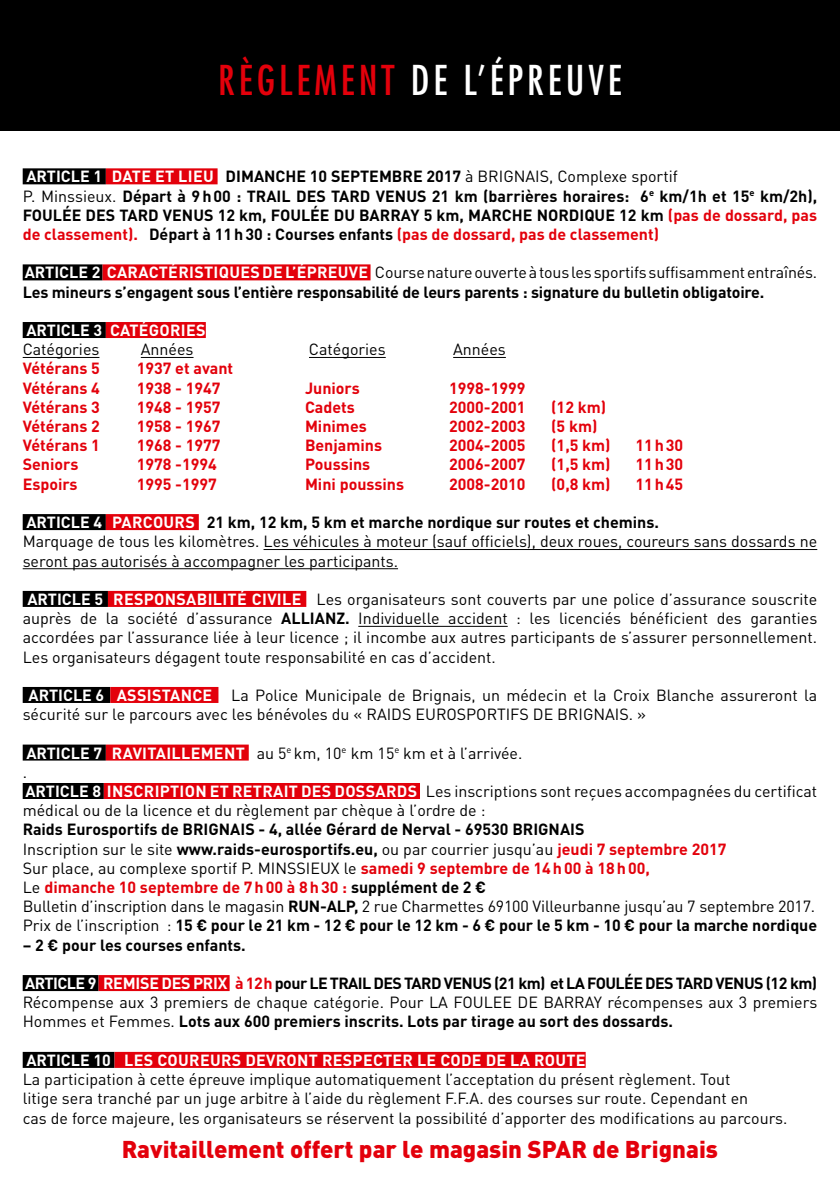
<style>
.page{position:relative;width:840px;height:1191px;background:#fff}
.page>*{position:absolute;margin:0;border:0;box-sizing:border-box;transform-origin:0 0}
.t1{font:condensed 40px "Futura Std";letter-spacing:.1em;color:#fff}
.t2{font:900 24px "DIN Pro";color:#e3000b}
.t3{font:16px/19.2px "DIN Pro";color:#000}
.t4{font:700 16px/19.2px "DIN Pro";color:#000}
.t5{font:700 16px "DIN Pro";color:#e3000b}
.t6{font:700 16px "DIN Pro";letter-spacing:.01em;color:#fff}
.s1{color:#e3000b}
.s2{font-weight:400}
.s3{color:#fff}
.s4{font-weight:700;color:#fff}
.s5{font-weight:700}
.s6{font-weight:700;color:#e3000b}
</style>
<div class="page">
<div style="left:0;top:0;width:839px;height:130px;background:#000"></div>
<div style="left:23px;top:168px;width:83px;height:16px;background:#000"></div>
<div style="left:106px;top:168px;width:111px;height:16px;background:#e3000b"></div>
<div style="left:23px;top:264px;width:79px;height:16px;background:#000"></div>
<div style="left:102px;top:264px;width:268px;height:16px;background:#e3000b"></div>
<div style="left:23px;top:322px;width:83px;height:16px;background:#000"></div>
<div style="left:106px;top:322px;width:100px;height:16px;background:#e3000b"></div>
<hr style="left:23px;top:357px;width:76px;height:1px;background:#000">
<hr style="left:141px;top:357px;width:52px;height:1px;background:#000">
<hr style="left:309px;top:357px;width:76px;height:1px;background:#000">
<hr style="left:453px;top:357px;width:52px;height:1px;background:#000">
<div style="left:23px;top:514px;width:83px;height:16px;background:#000"></div>
<div style="left:106px;top:514px;width:93px;height:16px;background:#e3000b"></div>
<hr style="left:263px;top:549px;width:553px;height:1px;background:#000">
<hr style="left:23px;top:568px;width:375px;height:1px;background:#000">
<div style="left:23px;top:591px;width:85px;height:16px;background:#000"></div>
<div style="left:108px;top:591px;width:198px;height:16px;background:#e3000b"></div>
<hr style="left:358px;top:626px;width:149px;height:1px;background:#000">
<div style="left:23px;top:687px;width:87px;height:16px;background:#000"></div>
<div style="left:110px;top:687px;width:108px;height:16px;background:#e3000b"></div>
<div style="left:23px;top:744px;width:83px;height:16px;background:#000"></div>
<div style="left:106px;top:744px;width:142px;height:16px;background:#e3000b"></div>
<div style="left:23px;top:783px;width:81px;height:16px;background:#000"></div>
<div style="left:104px;top:783px;width:316px;height:16px;background:#e3000b"></div>
<div style="left:23px;top:975px;width:76px;height:16px;background:#000"></div>
<div style="left:99px;top:975px;width:130px;height:16px;background:#e3000b"></div>
<div style="left:23px;top:1052px;width:91px;height:16px;background:#000"></div>
<div style="left:114px;top:1052px;width:471px;height:16px;background:#e3000b"></div>
<h1 class="t1" style="left:218px;top:56px;width:405px"><span class="s1">RÈGLEMENT</span> DE L’ÉPREUVE</h1>
<p class="t4" style="left:23px;top:165px;width:795px;text-indent:203px">DIMANCHE 10 SEPTEMBRE 2017 <span class="s2">à BRIGNAIS, Complexe sportif<br>P. Minssieux.</span> Départ à 9h00 : TRAIL DES TARD VENUS 21 km (barrières horaires: 6<sup>e</sup> km/1h et 15<sup>e</sup> km/2h), FOULÉE DES TARD VENUS 12 km, FOULÉE DU BARRAY 5 km, MARCHE NORDIQUE 12 km <span class="s1">(pas de dossard, pas de classement).</span> Départ à 11h30 : Courses enfants <span class="s1">(pas de dossard, pas de classement)</span></p>
<p class="t4" style="left:23px;top:261px;width:792px"><span class="s3">ARTICLE 2 CARACTÉ RISTIQUES DE L’É PREUVE</span> <span class="s2">Course nature ouverte à tous les sportifs suffisamment entraînés.<br></span>Les mineurs s’engagent sous l’entière responsabilité de leurs parents : signature du bulletin obligatoire.</p>
<p class="t6" style="left:26px;top:317px;width:181px">ARTICLE 3 CATÉGORIES</p>
<p class="t3" style="left:23px;top:338px;width:78px">Catégories</p>
<p class="t3" style="left:141px;top:338px;width:54px">Années</p>
<p class="t3" style="left:309px;top:338px;width:78px">Catégories</p>
<p class="t3" style="left:453px;top:338px;width:54px">Années</p>
<p class="t5" style="left:23px;top:355px;width:79px">Vétérans 5</p>
<p class="t5" style="left:137px;top:355px;width:98px">1937 et avant</p>
<p class="t5" style="left:23px;top:374px;width:79px">Vétérans 4</p>
<p class="t5" style="left:137px;top:374px;width:85px">1938 - 1947</p>
<p class="t5" style="left:305px;top:374px;width:56px">Juniors</p>
<p class="t5" style="left:449px;top:374px;width:78px">1998-1999</p>
<p class="t5" style="left:23px;top:394px;width:79px">Vétérans 3</p>
<p class="t5" style="left:137px;top:394px;width:85px">1948 - 1957</p>
<p class="t5" style="left:305px;top:394px;width:51px">Cadets</p>
<p class="t5" style="left:449px;top:394px;width:78px">2000-2001</p>
<p class="t5" style="left:551px;top:394px;width:56px">(12 km)</p>
<p class="t5" style="left:23px;top:413px;width:79px">Vétérans 2</p>
<p class="t5" style="left:137px;top:413px;width:85px">1958 - 1967</p>
<p class="t5" style="left:305px;top:413px;width:63px">Minimes</p>
<p class="t5" style="left:449px;top:413px;width:78px">2002-2003</p>
<p class="t5" style="left:551px;top:413px;width:48px">(5 km)</p>
<p class="t5" style="left:23px;top:432px;width:79px">Vétérans 1</p>
<p class="t5" style="left:137px;top:432px;width:85px">1968 - 1977</p>
<p class="t5" style="left:305px;top:432px;width:79px">Benjamins</p>
<p class="t5" style="left:449px;top:432px;width:78px">2004-2005</p>
<p class="t5" style="left:551px;top:432px;width:61px">(1,5 km)</p>
<p class="t5" style="left:635px;top:432px;width:49px">11h30</p>
<p class="t5" style="left:23px;top:451px;width:57px">Seniors</p>
<p class="t5" style="left:137px;top:451px;width:82px">1978 -1994</p>
<p class="t5" style="left:305px;top:451px;width:67px">Poussins</p>
<p class="t5" style="left:449px;top:451px;width:78px">2006-2007</p>
<p class="t5" style="left:551px;top:451px;width:61px">(1,5 km)</p>
<p class="t5" style="left:635px;top:451px;width:49px">11h30</p>
<p class="t5" style="left:23px;top:470px;width:56px">Espoirs</p>
<p class="t5" style="left:137px;top:470px;width:82px">1995 -1997</p>
<p class="t5" style="left:305px;top:470px;width:101px">Mini poussins</p>
<p class="t5" style="left:449px;top:470px;width:78px">2008-2010</p>
<p class="t5" style="left:551px;top:470px;width:61px">(0,8 km)</p>
<p class="t5" style="left:635px;top:470px;width:49px">11h45</p>
<p class="t6" style="left:26px;top:509px;width:97px">ARTICLE 4 parcours</p>
<p class="t4" style="left:207px;top:511px;width:453px">21 km, 12 km, 5 km et marche nordique sur routes et chemins.</p>
<p class="t3" style="left:23px;top:530px;width:795px">Marquage de tous les kilomètres. Les véhicules à moteur (sauf officiels), deux roues, coureurs sans dossards ne seront pas autorisés à accompagner les participants.</p>
<p class="t3" style="left:23px;top:588px;width:795px"><span class="s4">ARTICLE 5 RESPONSABILITÉ CIVILE</span> Les organisateurs sont couverts par une police d’assurance souscrite auprès de la société d’assurance <span class="s5">ALLIANZ.</span> Individuelle accident : les licenciés bénéficient des garanties accordées par l’assurance liée à leur licence ; il incombe aux autres participants de s’assurer personnellement.<br>Les organisateurs dégagent toute responsabilité en cas d’accident.</p>
<p class="t3" style="left:23px;top:684px;width:795px;text-indent:6px"><span class="s4">ARTICLE 6 ASSISTANCE</span> La Police Municipale de Brignais, un médecin et la Croix Blanche assureront la sécurité sur le parcours avec les bénévoles du « RAIDS EUROSPORTIFS DE BRIGNAIS. »</p>
<p class="t3" style="left:26px;top:741px;width:494px"><span class="s4">ARTICLE 7 RAVITAILLEMENT</span> au 5<sup>e</sup> km, 10<sup>e</sup> km 15<sup>e</sup> km et à l’arrivée.</p>
<p class="t3" style="left:23px;top:761px;width:3px">.</p>
<p class="t3" style="left:23px;top:780px;width:795px"><span class="s4">ARTICLE 8 INSCRIPTION ET RETRAIT DES DOSSARDS</span> Les inscriptions sont reçues accompagnées du certificat médical ou de la licence et du règlement par chèque à l’ordre de :</p>
<p class="t3" style="left:23px;top:818px;width:795px"><span class="s5">Raids Eurosportifs de BRIGNAIS - 4, allée Gérard de Nerval - 69530 BRIGNAIS<br></span>Inscription sur le site <span class="s5">www.raids-eurosportifs.eu,</span> ou par courrier jusqu’au <span class="s6">jeudi 7 septembre 2017<br></span>Sur place, au complexe sportif P. MINSSIEUX le <span class="s6">samedi 9 septembre de 14h00 à 18h00,<br></span>Le <span class="s6">dimanche 10 septembre de 7h00 à 8h30 :</span> <span class="s5">supplément de 2 €<br></span>Bulletin d’inscription dans le magasin <span class="s5">RUN-ALP,</span> 2 rue Charmettes 69100 Villeurbanne jusqu’au 7 septembre 2017.<br>Prix de l’inscription : <span class="s5">15 € pour le 21 km - 12 € pour le 12 km - 6 € pour le 5 km - 10 € pour la marche nordique</span></p>
<p class="t4" style="left:23px;top:933px;width:224px">– 2 € pour les courses enfants.</p>
<p class="t4" style="left:23px;top:971px;width:795px;text-align:justify"><span class="s3">ARTICLE 9 REMISE DES PRIX</span> <span class="s1">à 12h</span> pour LE TRAIL DES TARD VENUS (21 km) et LA FOULÉE DES TARD VENUS (12 km)<br><span class="s2">Récompense aux 3 premiers de chaque catégorie. Pour LA FOULEE DE BARRAY récompenses aux 3 premiers Hommes et Femmes.</span> Lots aux 600 premiers inscrits. Lots par tirage au sort des dossards.</p>
<p class="t6" style="left:26px;top:1046px;width:560px">ARTICLE 10 LES COUREURS DEVRONT RESPECTER LE CODE DE LA ROUTE</p>
<p class="t3" style="left:23px;top:1068px;width:763px">La participation à cette épreuve implique automatiquement l’acceptation du présent règlement. Tout<br>litige sera tranché par un juge arbitre à l’aide du règlement F. F.A. des courses sur route. Cependant en<br>cas de force majeure, les organisateurs se réservent la possibilité d’apporter des modifications au parcours.</p>
<h2 class="t2" style="left:122px;top:1128px;width:597px">Ravitaillement offert par le magasin SPAR de Brignais</h2>
<p class="t6" style="left:26px;top:163px;width:107px">ARTICLE 1 Date</p>
<p class="t6" style="left:155px;top:163px;width:33px">et lieu</p>
</div>
